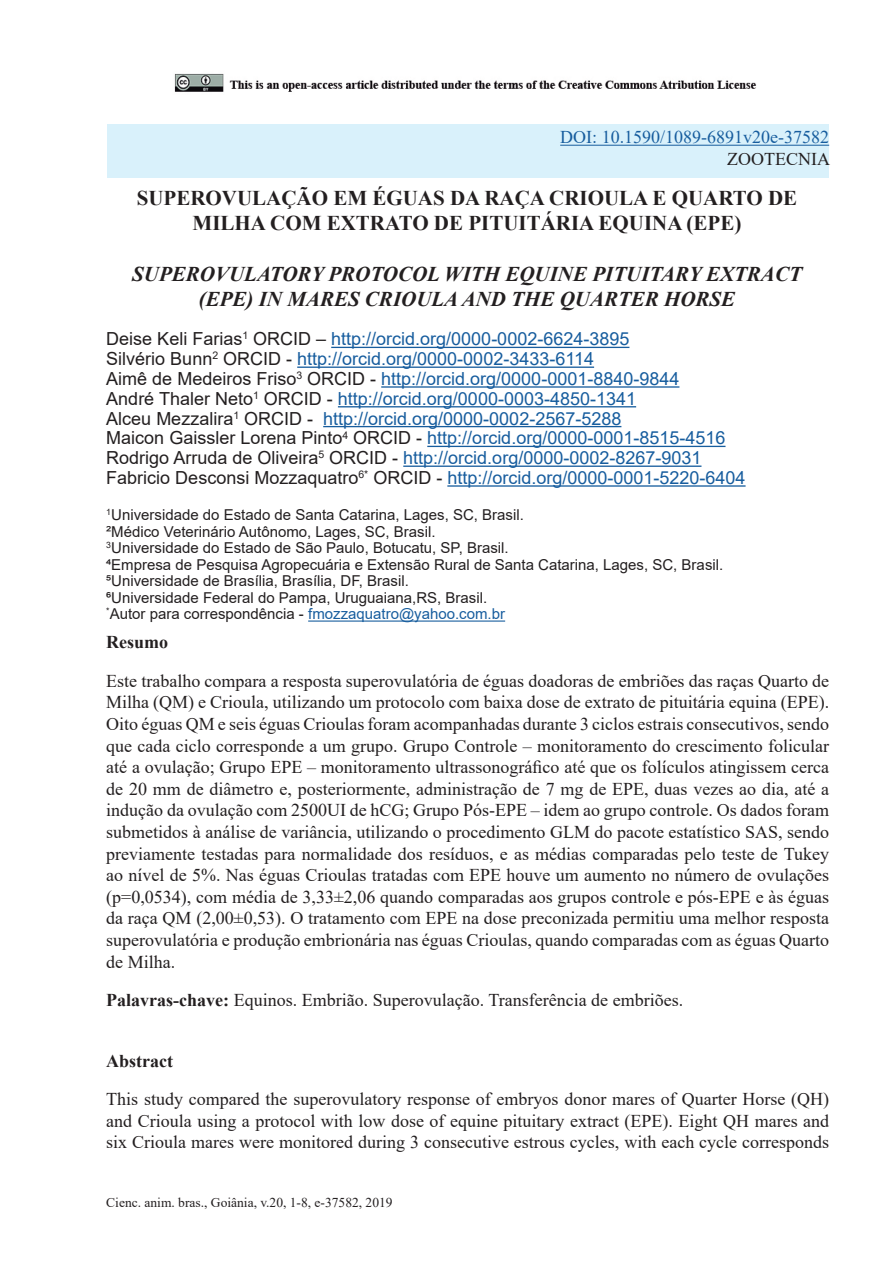
<style>
.page{position:relative;width:893px;height:1263px;background:#fff}
.page>*{position:absolute;margin:0;border:0;box-sizing:border-box;transform-origin:0 0}
.t1{font:italic 700 21px/25.2px "Times New Roman";color:#231f20;text-align:center}
.t2{font:700 21px/25.2px "Times New Roman";color:#231f20;text-align:center}
.Corpotexto{font:18px/21.6px "Times New Roman";color:#231f20;text-align:justify}
.t3{font:18px "Arial";color:#175d9e}
.t4{font:18px/21.6px "Times New Roman";color:#175d9e;text-align:right}
.Corpotexto-2{font:700 18px "Times New Roman";color:#231f20}
.t5{font:15px "Arial";color:#231f20}
.t6{font:13.5px "Times New Roman";color:#231f20}
.s1{color:#231f20}
.s2{color:#175d9e}
.s3{font-weight:700}
</style>
<div class="page">
<div style="left:107px;top:124px;width:721px;height:54px;background:#d9f1fb"></div>
<hr style="left:560px;top:145px;width:269px;height:1px;background:#175d9e">
<hr style="left:331px;top:347px;width:298px;height:1px;background:#175d9e">
<hr style="left:297px;top:366px;width:297px;height:2px;background:#175d9e">
<hr style="left:381px;top:386px;width:298px;height:2px;background:#175d9e">
<hr style="left:338px;top:406px;width:298px;height:1px;background:#175d9e">
<hr style="left:323px;top:426px;width:298px;height:1px;background:#175d9e">
<hr style="left:427px;top:446px;width:298px;height:1px;background:#175d9e">
<hr style="left:403px;top:465px;width:298px;height:2px;background:#175d9e">
<hr style="left:447px;top:485px;width:299px;height:2px;background:#175d9e">
<hr style="left:308px;top:620px;width:197px;height:2px;background:#175d9e">
<img style="left:174px;top:73px;width:582px;height:19px">
<p class="t4" style="left:560px;top:126px;width:271px">DOI: 10.1590/1089-6891v20e-37582<br><span class="s1">ZOOTECNIA</span></p>
<p class="t2" style="left:137px;top:185px;width:662px">SUPEROVULAÇÃO EM ÉGUAS DA RAÇA CRIOULA E QUARTO DE<br>MILHA COM EXTRATO DE PITUITÁRIA EQUINA (EPE)</p>
<p class="t1" style="left:132px;top:260px;width:671px">SUPEROVULATORY PROTOCOL WITH EQUINE PITUITARY EXTRACT (EPE) IN MARES CRIOULA AND THE QUARTER HORSE</p>
<p class="t3" style="left:106px;top:327px;width:525px"><span class="s1">Deise Keli Farias</span><sup>1</sup> <span class="s1">ORCID –</span> http://orcid.org/0000-0002-6624-3895</p>
<p class="t3" style="left:106px;top:347px;width:489px"><span class="s1">Silvério Bunn</span><sup>2</sup> <span class="s1">ORCID -</span> http://orcid.org/0000-0002-3433-6114</p>
<p class="t3" style="left:106px;top:366px;width:575px"><span class="s1">Aimê de Medeiros Friso</span><sup>3</sup> <span class="s1">ORCID -</span> http://orcid.org/0000-0001-8840-9844</p>
<p class="t3" style="left:106px;top:386px;width:531px"><span class="s1">André Thaler Neto</span><sup>1</sup> <span class="s1">ORCID -</span> http://orcid.org/0000-0003-4850-1341</p>
<p class="t3" style="left:106px;top:406px;width:517px"><span class="s1">Alceu Mezzalira</span><sup>1</sup> <span class="s1">ORCID -</span> http://orcid.org/0000-0002-2567-5288</p>
<p class="t3" style="left:106px;top:426px;width:621px"><span class="s1">Maicon Gaissler Lorena Pinto</span><sup>4</sup> <span class="s1">ORCID -</span> http://orcid.org/0000-0001-8515-4516</p>
<p class="t3" style="left:106px;top:446px;width:597px"><span class="s1">Rodrigo Arruda de Oliveira</span><sup>5</sup> <span class="s1">ORCID -</span> http://orcid.org/0000-0002-8267-9031</p>
<p class="t3" style="left:106px;top:465px;width:641px"><span class="s1">Fabricio Desconsi Mozzaquatro</span><sup>6*</sup> <span class="s1">ORCID -</span> http://orcid.org/0000-0001-5220-6404</p>
<p class="t5" style="left:106px;top:505px;width:419px"><sup>1</sup>Universidade do Estado de Santa Catarina, Lages, SC, Brasil.</p>
<p class="t5" style="left:106px;top:521px;width:331px">²Médico Veterinário Autônomo, Lages, SC, Brasil.</p>
<p class="t5" style="left:106px;top:538px;width:404px"><sup>3</sup>Universidade do Estado de São Paulo, Botucatu, SP, Brasil.</p>
<p class="t5" style="left:106px;top:554px;width:618px">⁴Empresa de Pesquisa Agropecuária e Extensão Rural de Santa Catarina, Lages, SC, Brasil.</p>
<p class="t5" style="left:106px;top:571px;width:304px">⁵Universidade de Brasília, Brasília, DF, Brasil.</p>
<p class="t5" style="left:106px;top:587px;width:382px">⁶Universidade Federal do Pampa, Uruguaiana,RS, Brasil.</p>
<p class="t5" style="left:106px;top:604px;width:400px"><sup>*</sup>Autor para correspondência - <span class="s2">fmozzaquatro@yahoo.com.br</span></p>
<p class="Corpotexto-2" style="left:106px;top:629px;width:63px">Resumo</p>
<p class="Corpotexto" style="left:106px;top:669px;width:724px">Este trabalho compara a resposta superovulatória de éguas doadoras de embriões das raças Quarto de Milha (QM) e Crioula, utilizando um protocolo com baixa dose de extrato de pituitária equina (EPE).<br>Oito éguas QM e seis éguas Crioulas foram acompanhadas durante 3 ciclos estrais consecutivos, sendo que cada ciclo corresponde a um grupo. Grupo Controle – monitoramento do crescimento folicular até a ovulação; Grupo EPE – monitoramento ultrassonográfico até que os folículos atingissem cerca de 20 mm de diâmetro e, posteriormente, administração de 7 mg de EPE, duas vezes ao dia, até a indução da ovulação com 2500UI de hCG; Grupo Pós-EPE – idem ao grupo controle. Os dados foram submetidos à análise de variância, utilizando o procedimento GLM do pacote estatístico SAS, sendo previamente testadas para normalidade dos resíduos, e as médias comparadas pelo teste de Tukey ao nível de 5%. Nas éguas Crioulas tratadas com EPE houve um aumento no número de ovulações (p=0,0534), com média de 3,33±2,06 quando comparadas aos grupos controle e pós-EPE e às éguas da raça QM (2,00±0,53). O tratamento com EPE na dose preconizada permitiu uma melhor resposta superovulatória e produção embrionária nas éguas Crioulas, quando comparadas com as éguas Quarto de Milha.</p>
<p class="Corpotexto" style="left:106px;top:989px;width:578px"><span class="s3">Palavras-chave:</span> Equinos. Embrião. Superovulação. Transferência de embriões.</p>
<p class="Corpotexto-2" style="left:106px;top:1047px;width:68px">Abstract</p>
<p class="Corpotexto" style="left:106px;top:1088px;width:724px">This study compared the superovulatory response of embryos donor mares of Quarter Horse (QH) and Crioula using a protocol with low dose of equine pituitary extract (EPE). Eight QH mares and six Crioula mares were monitored during 3 consecutive estrous cycles, with each cycle corresponds</p>
<p class="t6" style="left:106px;top:1193px;width:288px">Cienc. anim. bras., Goiânia, v.20, 1-8, e-37582, 2019</p>
</div>
